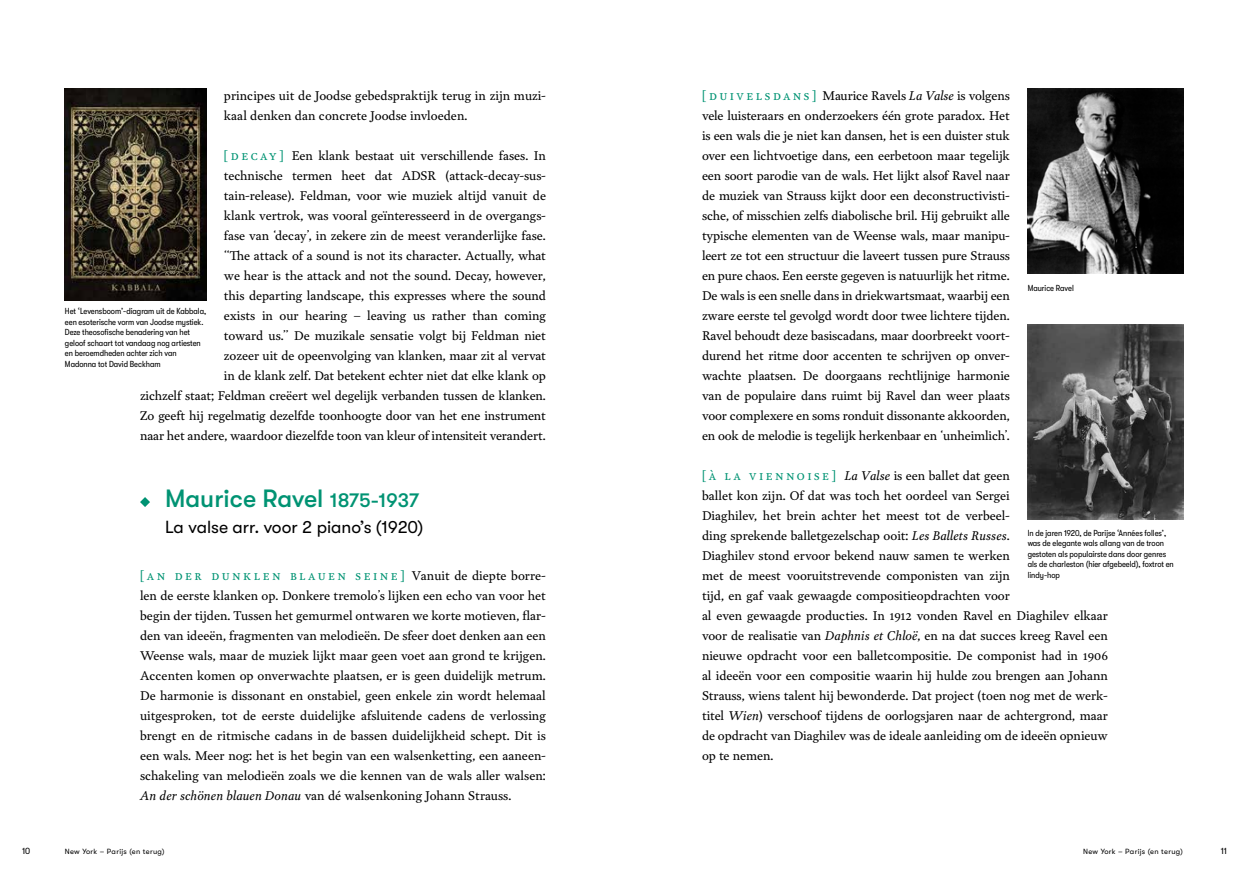
<style>
.page{position:relative;width:1248px;height:886px;background:#fff}
.page>*{position:absolute;margin:0;border:0;box-sizing:border-box;transform-origin:0 0}
.t1{font:500 25px "GT Walsheim Pro";color:#009373}
.t2{font:17.5px "GT Walsheim Pro";color:#000}
.t3{font:12.5px/20px "Garvis Pro";letter-spacing:-.005em;color:#000;text-align:justify}
.t4{font:condensed 8.75px/10.5px "GT Walsheim Pro";color:#000}
.t5{font:8.75px "GT Walsheim Pro";color:#000}
.t6{font:7.5px "GT Walsheim Pro";letter-spacing:.04em;color:#000}
.s1{color:#009373}
.s2{font-size:20px}
.s3{font-style:italic}
</style>
<div class="page">
<svg style="left:140px;top:497px;width:10px;height:10px"></svg>
<img style="left:65px;top:88px;width:141px;height:212px">
<img style="left:1027px;top:88px;width:155px;height:186px">
<img style="left:1027px;top:324px;width:155px;height:195px">
<p class="t3" style="left:224px;top:85px;width:323px">principes uit de Joodse gebedspraktijk terug in zijn muzi&shy;kaal denken dan concrete Joodse invloeden.</p>
<p class="t3" style="left:140px;top:145px;width:407px;text-align:right"><span class="s1">[ d e c ay ]</span> Een klank bestaat uit verschillende fases. In<br>technische termen heet dat ADSR (attack-decay-sus-<br>tain-release). Feldman, voor wie muziek altijd vanuit de<br>klank vertrok, was vooral geïnteresseerd in de overgangs-<br>fase van ‘decay’, in zekere zin de meest veranderlijke fase.<br>“The attack of a sound is not its character. Actually, what<br>we hear is the attack and not the sound. Decay, however,<br>this departing landscape, this expresses where the sound<br>exists in our hearing – leaving us rather than coming<br>toward us.” De muzikale sensatie volgt bij Feldman niet<br>zozeer uit de opeenvolging van klanken, maar zit al vervat<br>in de klank zelf. Dat betekent echter niet dat elke klank op<br>zichzelf staat; Feldman creëert wel degelijk verbanden tussen de klanken.<br>Zo geeft hij regelmatig dezelfde toonhoogte door van het ene instrument naar het andere, waardoor diezelfde toon van kleur of intensiteit verandert.</p>
<p class="t4" style="left:65px;top:306px;width:143px">Het ‘Levensboom’-diagram uit de Kabbala, een esoterische vorm van Joodse mystiek.<br>Deze theosofische benadering van het geloof schaart tot vandaag nog artiesten en beroemdheden achter zich van Madonna tot David Beckham</p>
<h1 class="t1" style="left:165px;top:484px;width:256px">Maurice Ravel <span class="s2">1875-1937</span></h1>
<h2 class="t2" style="left:165px;top:517px;width:260px">La valse arr. voor 2 piano’s (1920)</h2>
<p class="t3" style="left:140px;top:565px;width:407px"><span class="s1">[an der dunklen blauen Seine]</span> Vanuit de diepte borre&shy;len de eerste klanken op. Donkere tremolo’s lijken een echo van voor het begin der tijden. Tussen het gemurmel ontwaren we korte motieven, flar&shy;den van ideeën, fragmenten van melodieën. De sfeer doet denken aan een Weense wals, maar de muziek lijkt maar geen voet aan grond te krijgen.<br>Accenten komen op onverwachte plaatsen, er is geen duidelijk metrum.<br>De harmonie is dissonant en onstabiel, geen enkele zin wordt helemaal uitgesproken, tot de eerste duidelijke afsluitende cadens de verlossing brengt en de ritmische cadans in de bassen duidelijkheid schept. Dit is een wals. Meer nog: het is het begin van een walsenketting, een aaneen&shy;schakeling van melodieën zoals we die kennen van de wals aller walsen:<br><span class="s3">An der schönen blauen Donau</span> van dé walsenkoning Johann Strauss.</p>
<p class="t3" style="left:702px;top:85px;width:309px"><span class="s1">[ d u i v e l s d a n s ]</span> Maurice Ravels <span class="s3">La Valse</span> is volgens vele luisteraars en onderzoekers één grote paradox. Het is een wals die je niet kan dansen, het is een duister stuk over een lichtvoetige dans, een eerbetoon maar tegelijk een soort parodie van de wals. Het lijkt alsof Ravel naar de muziek van Strauss kijkt door een deconstructivisti&shy;sche, of misschien zelfs diabolische bril. Hij gebruikt alle typische elementen van de Weense wals, maar manipu&shy;leert ze tot een structuur die laveert tussen pure Strauss en pure chaos. Een eerste gegeven is natuurlijk het ritme.<br>De wals is een snelle dans in driekwartsmaat, waarbij een zware eerste tel gevolgd wordt door twee lichtere tijden.<br>Ravel behoudt deze basiscadans, maar doorbreekt voort&shy;durend het ritme door accenten te schrijven op onver&shy;wachte plaatsen. De doorgaans rechtlijnige harmonie van de populaire dans ruimt bij Ravel dan weer plaats voor complexere en soms ronduit dissonante akkoorden, en ook de melodie is tegelijk herkenbaar en ‘unheimlich’.</p>
<p class="t3" style="left:702px;top:465px;width:407px;text-align:left"><span class="s1">[ à l a V i e n n o i s e ]</span> <span class="s3">La Valse</span> is een ballet dat geen<br>ballet kon zijn. Of dat was toch het oordeel van Sergei<br>Diaghilev, het brein achter het meest tot de verbeel-<br>ding sprekende balletgezelschap ooit: <span class="s3">Les Ballets Russes</span>.<br>Diaghilev stond ervoor bekend nauw samen te werken<br>met de meest vooruitstrevende componisten van zijn<br>tijd, en gaf vaak gewaagde compositieopdrachten voor<br>al even gewaagde producties. In 1912 vonden Ravel en Diaghilev elkaar voor de realisatie van <span class="s3">Daphnis et Chloë</span>, en na dat succes kreeg Ravel een nieuwe opdracht voor een balletcompositie. De componist had in 1906 al ideeën voor een compositie waarin hij hulde zou brengen aan Johann Strauss, wiens talent hij bewonderde. Dat project (toen nog met de werk&shy;titel <span class="s3">Wien</span>) verschoof tijdens de oorlogsjaren naar de achtergrond, maar de opdracht van Diaghilev was de ideale aanleiding om de ideeën opnieuw op te nemen.</p>
<p class="t4" style="left:1027px;top:282px;width:48px">Maurice Ravel</p>
<p class="t4" style="left:1027px;top:528px;width:148px">In de jaren 1920, de Parijse ‘Années folles’, was de elegante wals allang van de troon gestoten als populairste dans door genres als de charleston (hier afgebeeld), foxtrot en lindy-hop</p>
<p class="t5" style="left:22px;top:845px;width:10px">10</p>
<p class="t6" style="left:65px;top:847px;width:101px">New York – Parijs (en terug)</p>
<p class="t6" style="left:1083px;top:847px;width:101px">New York – Parijs (en terug)</p>
<p class="t5" style="left:1220px;top:845px;width:8px">11</p>
</div>
